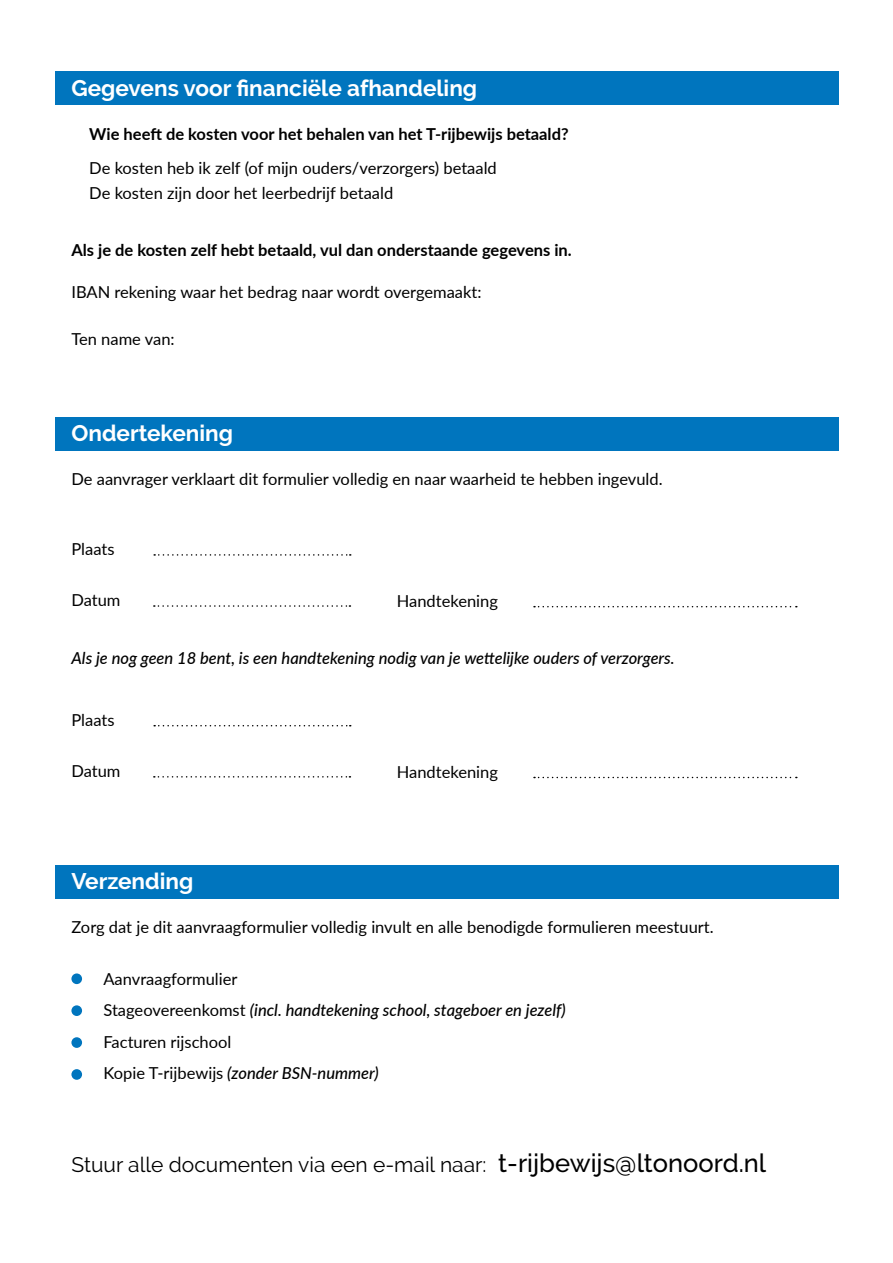
<style>
.page{position:relative;width:893px;height:1263px;background:#fff}
.page>*{position:absolute;margin:0;border:0;box-sizing:border-box;transform-origin:0 0}
.t1{font:700 22.5px "Raleway";color:#fff}
.t2{font:21px "Raleway";color:#000}
.t3{font:16.5px/31.5px "Lato";color:#000}
.t4{font:700 16.5px "Lato";color:#000}
.t5{font:italic 500 16.5px "Lato";color:#000}
.s1{font-weight:500;font-style:italic}
.s2{font-weight:500;font-size:25.5px}
</style>
<div class="page">
<div style="left:55px;top:71px;width:783px;height:34px;background:#0075be"></div>
<div style="left:55px;top:417px;width:783px;height:34px;background:#0075be"></div>
<div style="left:55px;top:865px;width:783px;height:34px;background:#0075be"></div>
<svg style="left:154px;top:554px;width:197px;height:2px"></svg>
<svg style="left:154px;top:725px;width:197px;height:1px"></svg>
<svg style="left:154px;top:605px;width:196px;height:2px"></svg>
<svg style="left:154px;top:776px;width:196px;height:1px"></svg>
<svg style="left:534px;top:606px;width:263px;height:1px"></svg>
<svg style="left:534px;top:777px;width:263px;height:1px"></svg>
<div style="left:71px;top:973px;width:11px;height:11px;background:#0075be;border-radius:50%"></div>
<div style="left:71px;top:1005px;width:11px;height:11px;background:#0075be;border-radius:50%"></div>
<div style="left:71px;top:1037px;width:11px;height:11px;background:#0075be;border-radius:50%"></div>
<div style="left:71px;top:1069px;width:11px;height:11px;background:#0075be;border-radius:50%"></div>
<h1 class="t1" style="left:71px;top:75px;width:407px">Gegevens voor financiële afhandeling</h1>
<p class="t4" style="left:89px;top:122px;width:481px">Wie heeft de kosten voor het behalen van het T-rijbewijs betaald?</p>
<p class="t3" style="left:89px;top:155px;width:409px;line-height:25.5px">De kosten heb ik zelf (of mijn ouders/verzorgers) betaald<br>De kosten zijn door het leerbedrijf betaald</p>
<p class="t4" style="left:71px;top:238px;width:502px">Als je de kosten zelf hebt betaald, vul dan onderstaande gegevens in.</p>
<p class="t3" style="left:71px;top:276px;width:412px">IBAN rekening waar het bedrag naar wordt overgemaakt:</p>
<p class="t3" style="left:71px;top:323px;width:105px">Ten name van:</p>
<h1 class="t1" style="left:71px;top:421px;width:163px">Ondertekening</h1>
<p class="t3" style="left:71px;top:463px;width:593px">De aanvrager verklaart dit formulier volledig en naar waarheid te hebben ingevuld.</p>
<p class="t3" style="left:71px;top:532px;width:45px">Plaats</p>
<p class="t3" style="left:71px;top:583px;width:51px">Datum</p>
<p class="t3" style="left:397px;top:585px;width:103px">Handtekening</p>
<p class="t5" style="left:71px;top:646px;width:605px">Als je nog geen 18 bent, is een handtekening nodig van je wettelijke ouders of verzorgers.</p>
<p class="t3" style="left:71px;top:703px;width:45px">Plaats</p>
<p class="t3" style="left:71px;top:754px;width:51px">Datum</p>
<h1 class="t1" style="left:71px;top:868px;width:123px">Verzending</h1>
<p class="t3" style="left:397px;top:755px;width:103px">Handtekening</p>
<p class="t3" style="left:71px;top:911px;width:644px">Zorg dat je dit aanvraagformulier volledig invult en alle benodigde formulieren meestuurt.</p>
<p class="t3" style="left:103px;top:962px;width:464px">Aanvraagformulier<br>Stageovereenkomst <span class="s1">(incl. handtekening school, stageboer en jezelf)<br></span>Facturen rijschool<br>Kopie T-rijbewijs <span class="s1">(zonder BSN-nummer)</span></p>
<p class="t2" style="left:71px;top:1152px;width:696px">Stuur alle documenten via een e-mail naar: <span class="s2">t-rijbewijs@ltonoord.nl</span></p>
</div>
